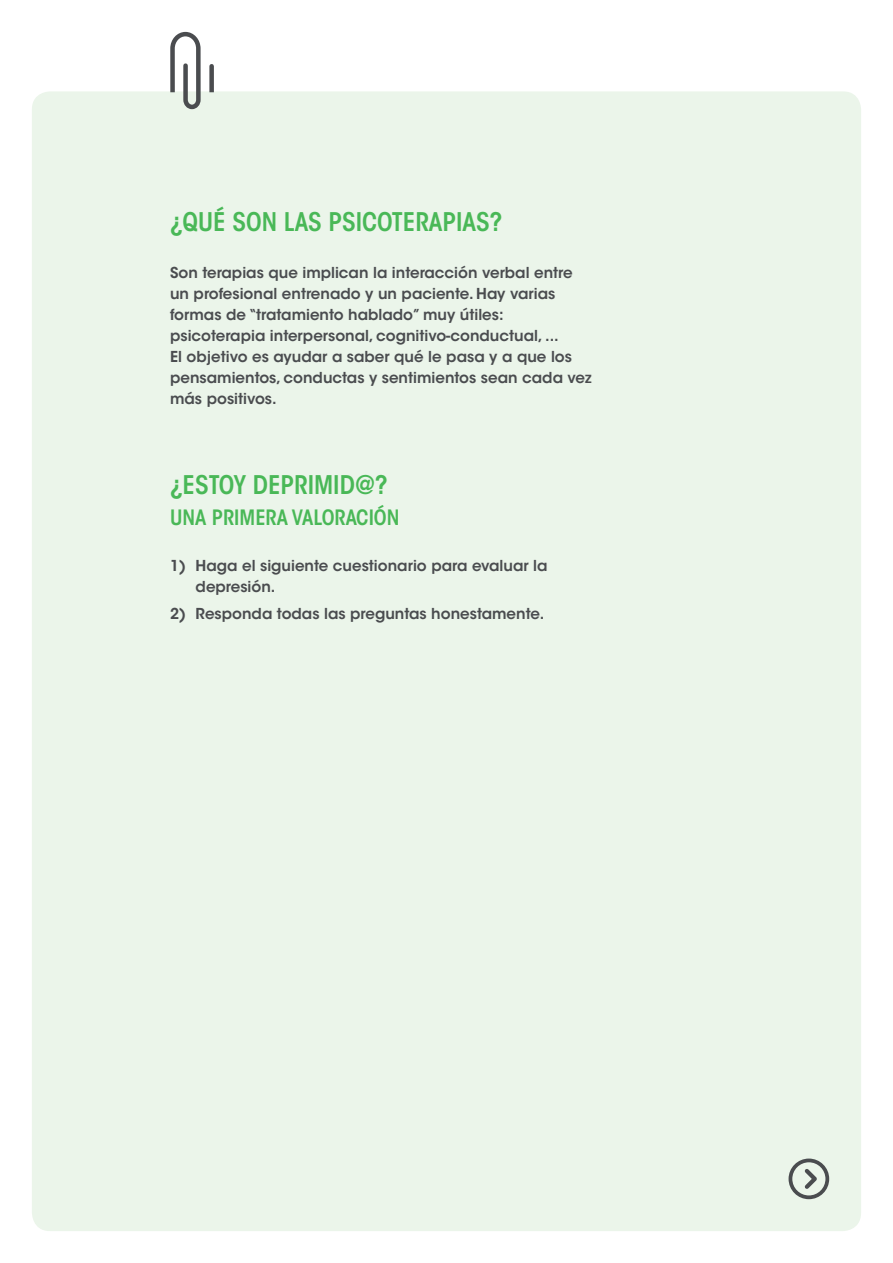
<style>
.page{position:relative;width:893px;height:1263px;background:#fff}
.page>*{position:absolute;margin:0;border:0;box-sizing:border-box;transform-origin:0 0}
.t1{font:600 condensed 25.5px "ITC Avant Garde Std";color:#49b857}
.t2{font:600 condensed 21px "ITC Avant Garde Std";color:#49b857}
.t3{font:600 15px/21px "ITC Avant Garde Std";color:#4a4c4f}
</style>
<div class="page">
<div style="left:32px;top:91px;width:829px;height:1140px;background:#ebf5ea"></div>
<svg style="left:157px;top:31px;width:71px;height:118px"></svg>
<div style="left:788px;top:1158px;width:41px;height:41px;border:4px solid #4a4c4f;border-radius:50%"></div>
<svg style="left:801px;top:1165px;width:20px;height:28px"></svg>
<h1 class="t1" style="left:170px;top:206px;width:127px">¿QUÉ SON LAS</h1>
<h1 class="t1" style="left:329px;top:206px;width:13px">PSIC</h1>
<h1 class="t1" style="left:377px;top:206px;width:39px">OTERAPIAS</h1>
<h1 class="t1" style="left:490px;top:206px;width:14px">?</h1>
<p class="t3" style="left:170px;top:262px;width:423px">Son terapias que implican la interacción verbal entre un profesional entrenado y un paciente. Hay varias formas de “tratamiento hablado” muy útiles: psicoterapia interpersonal, cognitivo-conductual, ...<br>El objetivo es ayudar a saber qué le pasa y a que los pensamientos, conductas y sentimientos sean cada vez más positivos.</p>
<h1 class="t1" style="left:170px;top:469px;width:96px">¿ESTOY DEPRI</h1>
<h1 class="t1" style="left:314px;top:469px;width:75px">MID@?</h1>
<h2 class="t2" style="left:170px;top:504px;width:13px">UNA</h2>
<h2 class="t2" style="left:212px;top:504px;width:134px">PRI MERA VALORACIÓN</h2>
<p class="t3" style="left:196px;top:555px;width:353px;text-indent:-26px">1) Haga el siguiente cuestionario para evaluar la depresión.</p>
<p class="t3" style="left:170px;top:602px;width:376px">2) Responda todas las preguntas honestamente.</p>
</div>
